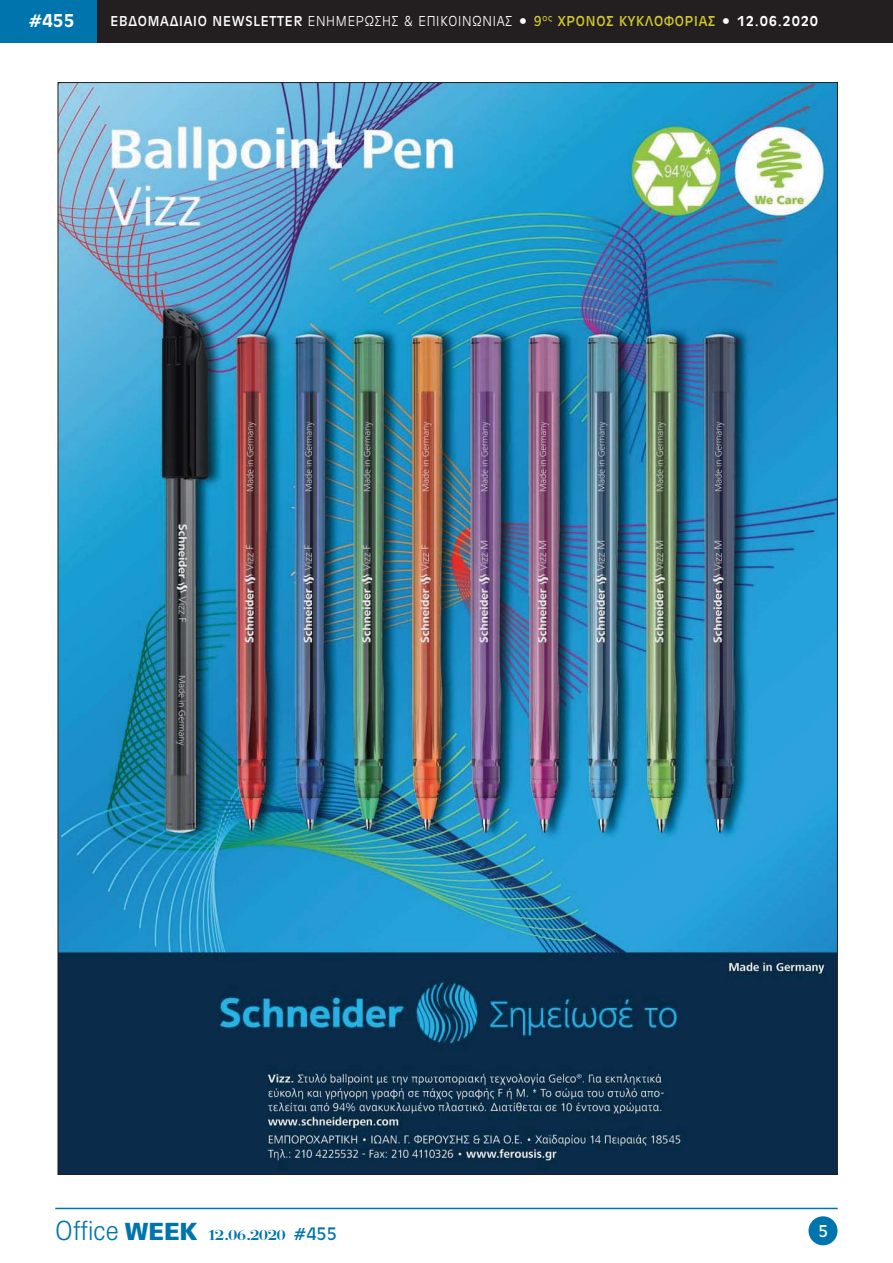
<style>
.page{position:relative;width:893px;height:1263px;background:#fff}
.page>*{position:absolute;margin:0;border:0;box-sizing:border-box;transform-origin:0 0}
.t1{font:19.5px "UB Antique Olive Bold";color:#fff}
.t2{font:18px "UB Antique Olive";color:#fff}
.t3{font:300 15px "UB Antique Olive";letter-spacing:.05em;color:#fff}
.t4{font:14.4px "UB Bonati Bold";color:#0074ad;scale:1.11 1}
.s1{font-weight:400}
.s2{font-weight:400;color:#d0c72a}
.s3{font-family:"UB Antique Olive Bold";font-weight:400}
.s4{font-family:"PF Paperback";font-weight:300;font-size:26.55px}
.s5{font-family:"PF Paperback";font-weight:900;font-size:23.85px}
.s6{font-family:"UB Antique Olive";font-size:18.9px}
</style>
<div class="page">
<div style="left:0;top:0;width:98px;height:43px;background:#0074ad"></div>
<div style="left:98px;top:0;width:795px;height:43px;background:#231f20"></div>
<hr style="left:55px;top:1208px;width:783px;height:1px;background:#0074ad">
<div style="left:808px;top:1216px;width:29px;height:29px;background:#0074ad;border-radius:50%"></div>
<img style="left:60px;top:84px;width:776px;height:1089px">
<h1 class="t1" style="left:29px;top:10px;width:47px">#455</h1>
<p class="t3" style="left:111px;top:13px;width:709px"><span class="s1">EΒΔΟΜΑΔΙΑΙΟ NEWSLETTER</span> ΕΝΗΜΕΡΩΣΗΣ &amp; ΕΠΙΚΟΙΝΩΝΙΑΣ • <span class="s2">9</span><sup>ος</sup> <span class="s2">ΧΡΟΝΟΣ ΚΥΚΛΟΦΟΡΙΑΣ</span> • <span class="s3">12.06.2020</span></p>
<p class="t4" style="left:55px;top:1227px;width:255px"><span class="s4">Οffice</span> <span class="s5">WEEK</span> 12.06.2020 <span class="s6">#455</span></p>
<p class="t2" style="left:818px;top:1221px;width:11px">5</p>
</div>
